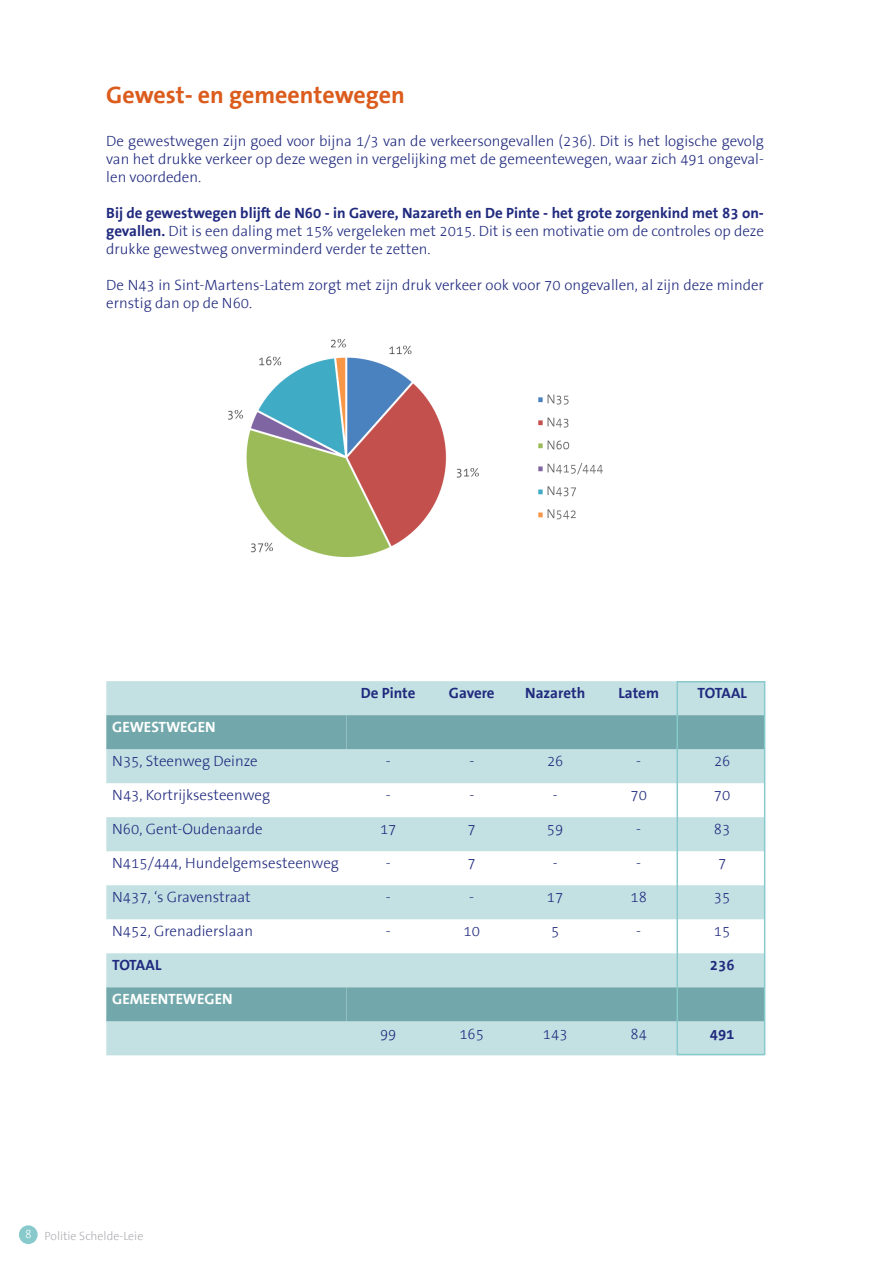
<style>
.page{position:relative;width:893px;height:1263px;background:#fff}
.page>*{position:absolute;margin:0;border:0;box-sizing:border-box;transform-origin:0 0}
.t1{font:700 24px "The Sans TTB5 Plain";color:#db5c1c}
.t2{font:300 15px/18px "The Sans TTB3";color:#202a7e}
.t3{font:700 15px "The Sans TTB5 Plain";color:#202a7e}
.t4{font:700 15px "The Sans TTB7";color:#fff}
.t5{font:300 12px "The Sans TTB3";color:#adaeb2}
.s1{font-family:"The Sans TTB5 Plain";font-weight:700}
.s2{color:#fff}
</style>
<div class="page">
<div style="left:19px;top:1225px;width:19px;height:19px;background:#88c9cc;border-radius:50%"></div>
<div style="left:106px;top:681px;width:656px;height:374px;background:#c3e1e3"></div>
<svg style="left:106px;top:715px;width:241px;height:306px"></svg>
<svg style="left:347px;top:715px;width:415px;height:306px"></svg>
<div style="left:676px;top:681px;width:89px;height:374px;border:2px solid #88c9cc"></div>
<img style="left:228px;top:339px;width:375px;height:218px">
<h1 class="t1" style="left:106px;top:82px;width:300px">Gewest- en gemeentewegen</h1>
<p class="t2" style="left:106px;top:133px;width:659px;text-align:justify">De gewestwegen zijn goed voor bijna 1/3 van de verkeersongevallen (236). Dit is het logische gevolg van het drukke verkeer op deze wegen in vergelijking met de gemeentewegen, waar zich 491 ongeval&shy;len voordeden.</p>
<p class="t3" style="left:106px;top:205px;width:659px">Bij de gewestwegen blijft de N60 - in Gavere, Nazareth en De Pinte - het grote zorgenkind met 83 on-</p>
<p class="t2" style="left:106px;top:223px;width:659px"><span class="s1">gevallen.</span> Dit is een daling met 15% vergeleken met 2015. Dit is een motivatie om de controles op deze drukke gewestweg onverminderd verder te zetten.</p>
<p class="t2" style="left:106px;top:277px;width:659px">De N43 in Sint-Martens-Latem zorgt met zijn druk verkeer ook voor 70 ongevallen, al zijn deze minder ernstig dan op de N60.</p>
<p class="t3" style="left:361px;top:685px;width:56px">De Pinte</p>
<p class="t3" style="left:449px;top:685px;width:47px">Gavere</p>
<p class="t3" style="left:525px;top:685px;width:61px">Nazareth</p>
<p class="t3" style="left:618px;top:685px;width:42px">Latem</p>
<p class="t3" style="left:698px;top:685px;width:51px">TOTAAL</p>
<p class="t4" style="left:112px;top:719px;width:105px">GEWESTWEGEN</p>
<p class="t2" style="left:112px;top:753px;width:147px">N 35, Steenweg Deinze</p>
<p class="t2" style="left:386px;top:753px;width:6px">-</p>
<p class="t2" style="left:469px;top:753px;width:6px">-</p>
<p class="t2" style="left:547px;top:753px;width:18px">26</p>
<p class="t2" style="left:636px;top:753px;width:6px">-</p>
<p class="t2" style="left:714px;top:753px;width:18px">26</p>
<p class="t2" style="left:112px;top:787px;width:159px">N43, Kortrijksesteenweg</p>
<p class="t2" style="left:386px;top:787px;width:6px">-</p>
<p class="t2" style="left:469px;top:787px;width:6px">-</p>
<p class="t2" style="left:553px;top:787px;width:6px">-</p>
<p class="t2" style="left:630px;top:787px;width:18px">70</p>
<p class="t2" style="left:714px;top:787px;width:18px">70</p>
<p class="t2" style="left:112px;top:821px;width:152px">N60, Gent-Oudenaarde</p>
<p class="t2" style="left:380px;top:821px;width:18px">17</p>
<p class="t2" style="left:468px;top:821px;width:10px">7</p>
<p class="t2" style="left:547px;top:821px;width:18px">59</p>
<p class="t2" style="left:636px;top:821px;width:6px">-</p>
<p class="t2" style="left:714px;top:821px;width:18px">83</p>
<p class="t2" style="left:112px;top:855px;width:228px">N415/444, Hundelgemsesteenweg</p>
<p class="t2" style="left:386px;top:855px;width:6px">-</p>
<p class="t2" style="left:468px;top:855px;width:10px">7</p>
<p class="t2" style="left:553px;top:855px;width:6px">-</p>
<p class="t2" style="left:636px;top:855px;width:6px">-</p>
<p class="t2" style="left:718px;top:855px;width:10px">7</p>
<p class="t2" style="left:112px;top:889px;width:140px">N437, ‘s Gravenstraat</p>
<p class="t2" style="left:386px;top:889px;width:6px">-</p>
<p class="t2" style="left:469px;top:889px;width:6px">-</p>
<p class="t2" style="left:547px;top:889px;width:18px">17</p>
<p class="t2" style="left:630px;top:889px;width:18px">18</p>
<p class="t2" style="left:714px;top:889px;width:18px">35</p>
<p class="t2" style="left:112px;top:923px;width:142px">N452, Grenadierslaan</p>
<p class="t2" style="left:386px;top:923px;width:6px">-</p>
<p class="t2" style="left:463px;top:923px;width:18px">10</p>
<p class="t2" style="left:551px;top:923px;width:10px">5</p>
<p class="t2" style="left:636px;top:923px;width:6px">-</p>
<p class="t2" style="left:714px;top:923px;width:18px">15</p>
<p class="t3" style="left:112px;top:957px;width:51px">TOTAAL</p>
<p class="t3" style="left:710px;top:957px;width:26px">236</p>
<p class="t4" style="left:112px;top:991px;width:122px">GEMEENTEWEGEN</p>
<p class="t2" style="left:380px;top:1025px;width:18px">99</p>
<p class="t2" style="left:459px;top:1025px;width:26px">165</p>
<p class="t2" style="left:543px;top:1025px;width:26px">143</p>
<p class="t2" style="left:630px;top:1025px;width:18px">84</p>
<p class="t3" style="left:710px;top:1025px;width:26px">491</p>
<p class="t5" style="left:25px;top:1229px;width:120px"><span class="s2">8</span> Politie Schelde-Leie</p>
</div>
